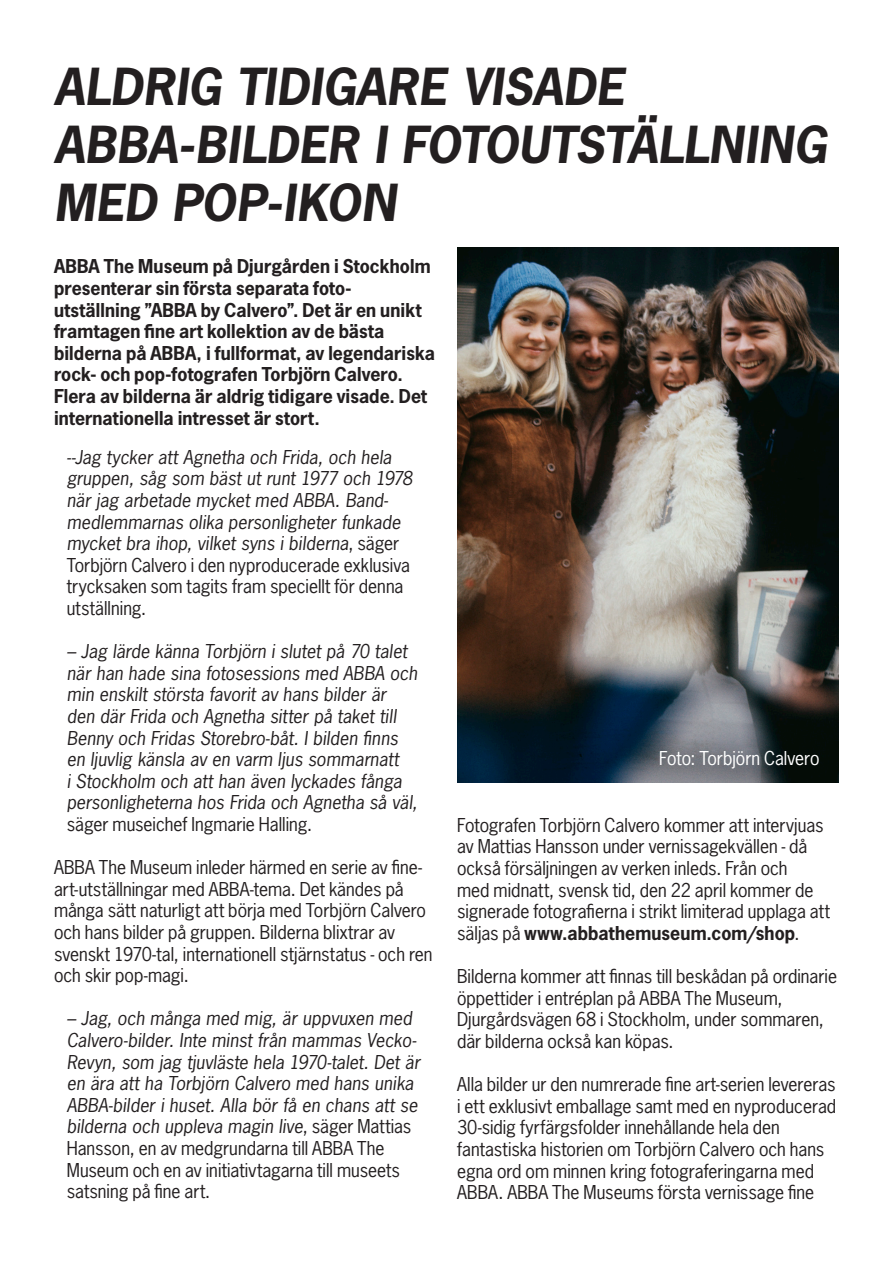
<style>
.page{position:relative;width:893px;height:1263px;background:#fff}
.page>*{position:absolute;margin:0;border:0;box-sizing:border-box;transform-origin:0 0}
.t1{font:italic 700 48px/57.6px "News Gothic For ABBA";letter-spacing:.005em;color:#231f20}
.Styckeformat_1{font:italic 18px/21.6px "News Gothic For ABBA";color:#231f20}
.t2{font:18px/21.6px "News Gothic For ABBA";color:#231f20}
.t3{font:700 18px/21.6px "News Gothic For ABBA";letter-spacing:.005em;color:#231f20}
.t4{font:18px "News Gothic For ABBA";color:#fff}
.s1{font-style:normal}
.s2{font-weight:700}
</style>
<div class="page">
<img style="left:457px;top:248px;width:382px;height:534px">
<p class="t1" style="left:54px;top:59px;width:774px">ALDRIG TIDIGARE VISADE<br>ABBA-BILDER I FOTOUTSTÄLLNING<br>MED POP-IKON</p>
<p class="t3" style="left:54px;top:255px;width:382px">ABBA The Museum på Djurgården i Stockholm presenterar sin första separata foto&shy;utställning ”ABBA by Calvero”. Det är en unikt framtagen fine art kollektion av de bästa bilderna på ABBA, i fullformat, av legendariska rock- och pop-fotografen Torbjörn Calvero.<br>Flera av bilderna är aldrig tidigare visade. Det internationella intresset är stort.</p>
<p class="Styckeformat_1" style="left:67px;top:446px;width:347px">--Jag tycker att Agnetha och Frida, och hela gruppen, såg som bäst ut runt 1977 och 1978 när jag arbetade mycket med ABBA. Band&shy;medlemmarnas olika personligheter funkade mycket bra ihop, vilket syns i bilderna<span class="s1">, säger Torbjörn Calvero i den nyproducerade exklusiva trycksaken som tagits fram speciellt för denna utställning.</span></p>
<p class="Styckeformat_1" style="left:67px;top:641px;width:352px">– Jag lärde känna Torbjörn i slutet på 70 talet när han hade sina fotosessions med ABBA och min enskilt största favorit av hans bilder är den där Frida och Agnetha sitter på taket till Benny och Fridas Storebro-båt. I bilden finns en ljuvlig känsla av en varm ljus sommarnatt<br>i Stockholm och att han även lyckades fånga personligheterna hos Frida och Agnetha så väl, <span class="s1">säger museichef Ingmarie Halling.</span></p>
<p class="t2" style="left:54px;top:856px;width:380px">ABBA The Museum inleder härmed en serie av fine&shy;art-utställningar med ABBA-tema. Det kändes på många sätt naturligt att börja med Torbjörn Calvero och hans bilder på gruppen. Bilderna blixtrar av svenskt 1970-tal, internationell stjärnstatus - och ren och skir pop-magi.</p>
<p class="Styckeformat_1" style="left:67px;top:1008px;width:355px">– Jag, och många med mig, är uppvuxen med Calvero-bilder. Inte minst från mammas Vecko-Revyn, som jag tjuvläste hela 1970-talet. Det är en ära att ha Torbjörn Calvero med hans unika ABBA-bilder i huset. Alla bör få en chans att se bilderna och uppleva magin live<span class="s1">, säger Mattias Hansson, en av medgrundarna till ABBA The Museum och en av initiativtagarna till museets satsning på fine art.</span></p>
<p class="t4" style="left:659px;top:746px;width:162px">Foto: Torbjörn Calvero</p>
<p class="t2" style="left:457px;top:814px;width:374px">Fotografen Torbjörn Calvero kommer att intervjuas av Mattias Hansson under vernissagekvällen - då också försäljningen av verken inleds. Från och<br>med midnatt, svensk tid, den 22 april kommer de signerade fotografierna i strikt limiterad upplaga att säljas på <span class="s2">www.abbathemuseum.com/shop</span>.</p>
<p class="t2" style="left:457px;top:965px;width:381px">Bilderna kommer att finnas till beskådan på ordinarie öppettider i entréplan på ABBA The Museum, Djurgårdsvägen 68 i Stockholm, under sommaren, där bilderna också kan köpas.</p>
<p class="t2" style="left:457px;top:1073px;width:380px">Alla bilder ur den numrerade fine art-serien levereras i ett exklusivt emballage samt med en nyproducerad 30-sidig fyrfärgsfolder innehållande hela den fantastiska historien om Torbjörn Calvero och hans egna ord om minnen kring fotograferingarna med ABBA. ABBA The Museums första vernissage fine</p>
</div>
